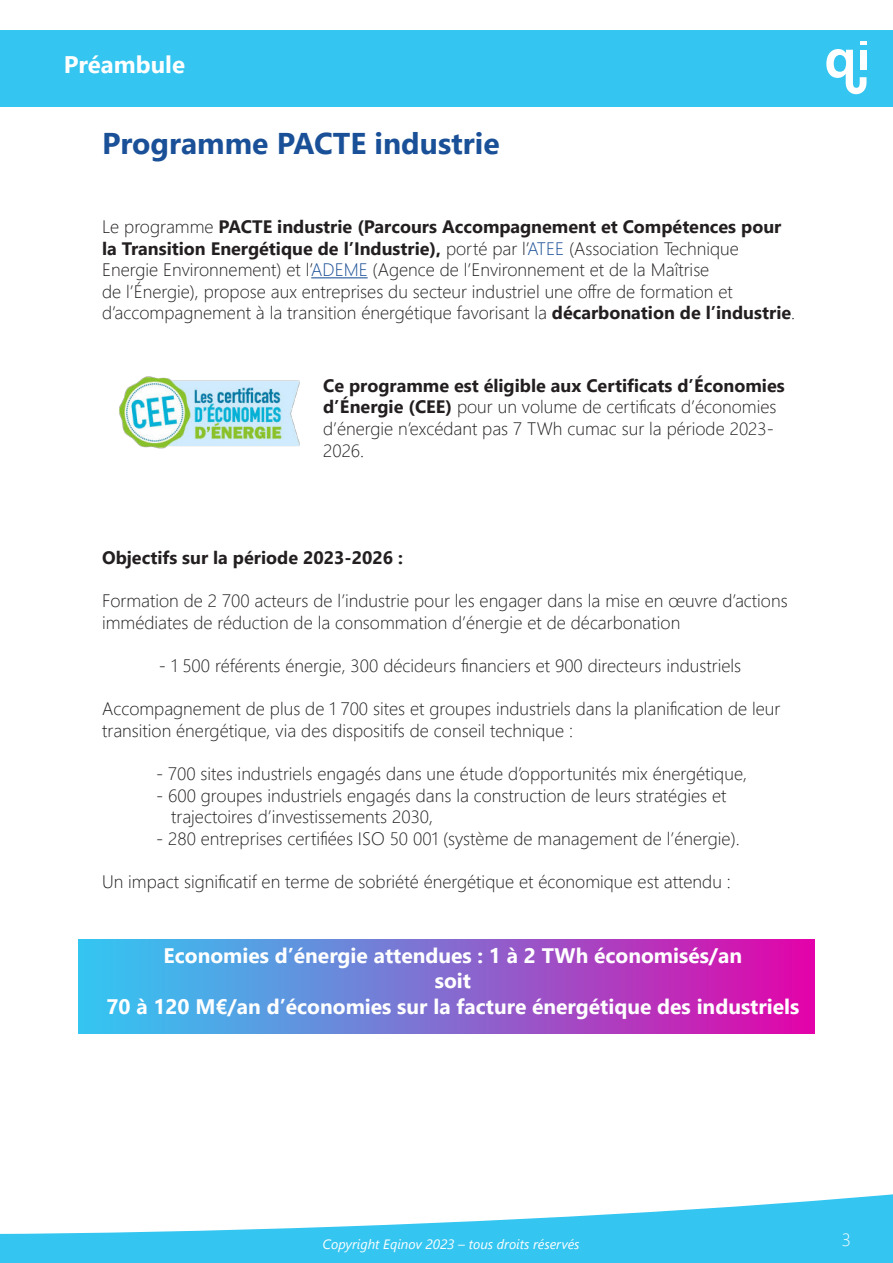
<style>
.page{position:relative;width:893px;height:1263px;background:#fff}
.page>*{position:absolute;margin:0;border:0;box-sizing:border-box;transform-origin:0 0}
.t1{font:700 30px "Segoe UI";color:#1a5097}
.t2{font:700 24px "Segoe UI";color:#fff}
.t3{font:700 21px/25.2px "Segoe UI";color:#fff;text-align:center}
.t4{font:300 18px/21.6px "Segoe UI";color:#231f20}
.t5{font:700 18px "Segoe UI";color:#231f20}
.t6{font:300 18px "Segoe UI";color:#fff}
.t7{font:italic 13.5px "Segoe UI";color:#fff}
.s1{font-weight:700}
.s2{color:#1a5097}
</style>
<div class="page">
<div style="left:0;top:1169px;width:893px;height:94px;background:#34c5f1"></div>
<svg style="left:0;top:1169px;width:893px;height:65px;fill:#fff"></svg>
<div style="left:0;top:30px;width:893px;height:76px;background:#34c5f1"></div>
<svg style="left:826px;top:42px;width:40px;height:52px"></svg>
<div style="left:860px;top:50px;width:6px;height:20px;background:#fff"></div>
<div style="left:78px;top:940px;width:737px;height:93px;background:linear-gradient(to right,#2dcdf4,#e006aa)"></div>
<hr style="left:311px;top:277px;width:57px;height:1px;background:#1a5097">
<img style="left:119px;top:376px;width:181px;height:73px">
<h2 class="t2" style="left:64px;top:55px;width:123px">Préambule</h2>
<h1 class="t1" style="left:102px;top:131px;width:399px">Programme PACTE industrie</h1>
<p class="t4" style="left:102px;top:218px;width:695px">Le programme <span class="s1">PACTE industrie (Parcours Accompagnement et Compétences pour la Transition Energétique de l’Industrie),</span> porté par l’<span class="s2">ATEE</span> (Association Technique Energie Environnement) et l’<span class="s2">ADEME</span> (Agence de l’Environnement et de la Maîtrise<br>de l’Énergie), propose aux entreprises du secteur industriel une offre de formation et d’accompagnement à la transition énergétique favorisant la <span class="s1">décarbonation de l’industrie</span>.</p>
<p class="t4" style="left:323px;top:373px;width:463px"><span class="s1">Ce programme est éligible aux Certificats d’Économies d’Énergie (CEE)</span> pour un volume de certificats d’économies d’énergie n’excédant pas 7 TWh cumac sur la période 2023- 2026.</p>
<p class="t5" style="left:102px;top:551px;width:302px">Objectifs sur la période 2023-2026 :</p>
<p class="t4" style="left:102px;top:592px;width:687px">Formation de 2 700 acteurs de l’industrie pour les engager dans la mise en œuvre d’actions immédiates de réduction de la consommation d’énergie et de décarbonation</p>
<p class="t4" style="left:159px;top:653px;width:584px">- 1 500 référents énergie, 300 décideurs financiers et 900 directeurs industriels</p>
<p class="t4" style="left:102px;top:696px;width:680px">Accompagnement de plus de 1 700 sites et groupes industriels dans la planification de leur transition énergétique, via des dispositifs de conseil technique :</p>
<p class="t4" style="left:156px;top:765px;width:592px">- 700 sites industriels engagés dans une étude d’opportunités mix énergétique,</p>
<p class="t4" style="left:171px;top:786px;width:557px;text-indent:-15px">- 600 groupes industriels engagés dans la construction de leurs stratégies et trajectoires d’investissements 2030,</p>
<p class="t4" style="left:156px;top:826px;width:585px">- 280 entreprises certifiées ISO 50 001 (système de management de l’énergie).</p>
<p class="t4" style="left:102px;top:869px;width:630px">Un impact significatif en terme de sobriété énergétique et économique est attendu :</p>
<p class="t3" style="left:106px;top:941px;width:694px">Economies d’énergie attendues : 1 à 2 TWh économisés/an<br>soit<br>70 à 120 M€/an d’économies sur la facture énergétique des industriels</p>
<p class="t7" style="left:323px;top:1239px;width:258px">Copyright Eqinov 2023 – tous droits réservés</p>
<p class="t6" style="left:842px;top:1233px;width:11px">3</p>
</div>
